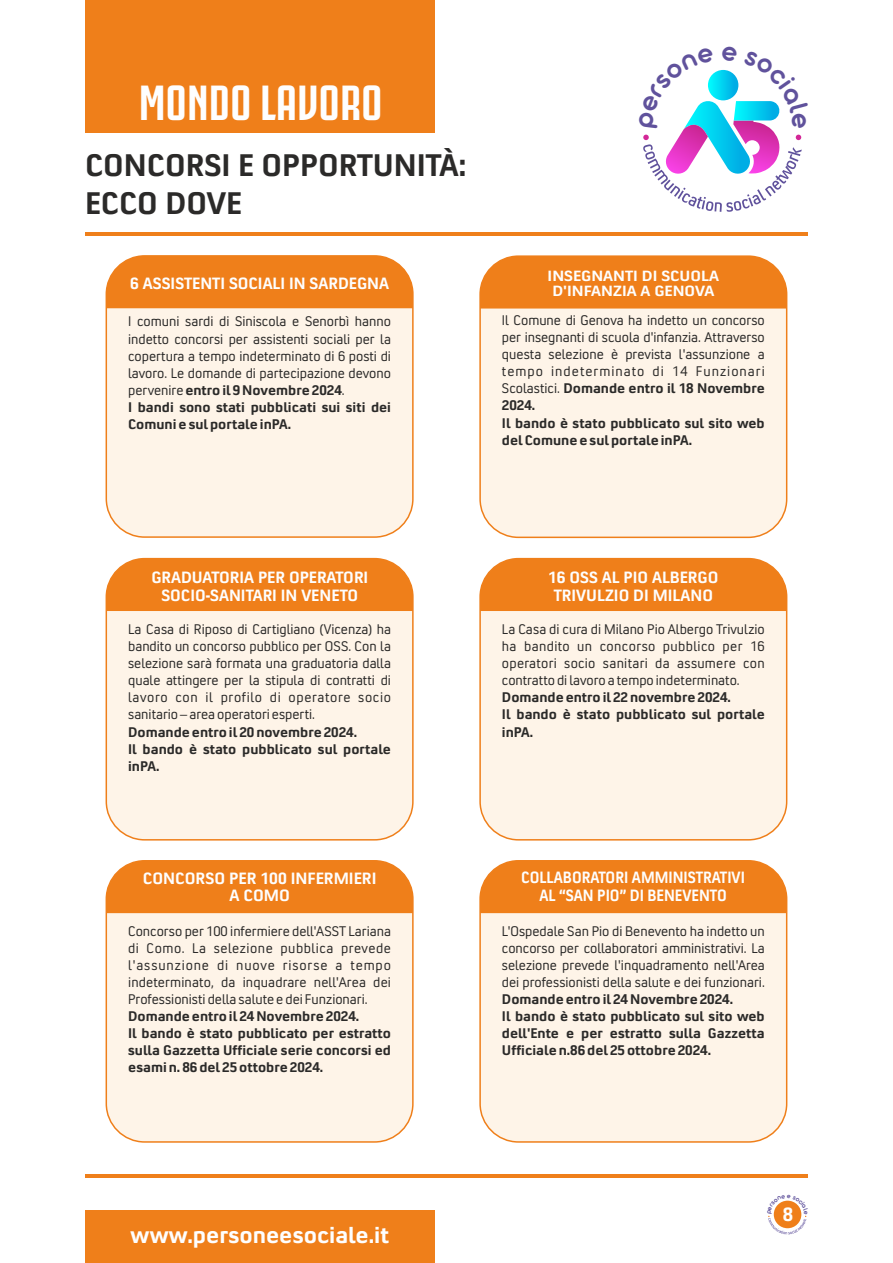
<style>
.page{position:relative;width:893px;height:1263px;background:#fff}
.page>*{position:absolute;margin:0;border:0;box-sizing:border-box;transform-origin:0 0}
.t1{font:700 49.5px "Juventus Fans";color:#fefefe}
.t2{font:700 31.5px/38.2px "Convection";color:#2b2a29}
.t3{font:700 23.4px "Convection";color:#fefefe}
.t4{font:700 19.5px "Convection";color:#fefefe}
.t5{font:700 16.5px/17.4px "Convection";color:#fefefe;text-align:center}
.t6{font:700 16.5px/17.4px "Convection";color:#fefefe;text-align:center;scale:.9 1}
.t7{font:700 15px/15.8px "Convection";color:#fefefe;text-align:center;scale:1.09 1}
.t8{font:14.1px/17.1px "Convection";color:#2b2a29;text-align:justify}
.t9{font:700 14.1px/17.1px "Convection";color:#2b2a29}
.s1{font-weight:700}
</style>
<div class="page">
<hr style="left:85px;top:232px;width:723px;height:4px;background:#ef7f1a">
<hr style="left:85px;top:1174px;width:723px;height:4px;background:#ef7f1a">
<div style="left:85px;top:0;width:349px;height:132px;background:#ef7f1a"></div>
<div style="left:85px;top:1211px;width:349px;height:52px;background:#ef7f1a"></div>
<div style="left:106px;top:559px;width:307px;height:281px;background:#fef4e8;border-radius:38px"></div>
<div style="left:106px;top:559px;width:307px;height:52px;background:#ef7f1a;border:2px solid #ef7f1a"></div>
<div style="left:106px;top:558px;width:308px;height:282px;border:2px solid #ef7f1a;border-radius:38px"></div>
<div style="left:106px;top:861px;width:307px;height:281px;background:#fef4e8;border-radius:38px"></div>
<div style="left:106px;top:861px;width:307px;height:52px;background:#ef7f1a;border:2px solid #ef7f1a"></div>
<div style="left:106px;top:860px;width:308px;height:283px;border:2px solid #ef7f1a;border-radius:38px"></div>
<div style="left:480px;top:256px;width:307px;height:281px;background:#fef4e8;border-radius:38px"></div>
<div style="left:480px;top:256px;width:307px;height:53px;background:#ef7f1a;border:2px solid #ef7f1a"></div>
<div style="left:479px;top:255px;width:308px;height:283px;border:2px solid #ef7f1a;border-radius:38px"></div>
<div style="left:480px;top:559px;width:307px;height:281px;background:#fef4e8;border-radius:38px"></div>
<div style="left:480px;top:559px;width:307px;height:52px;background:#ef7f1a;border:2px solid #ef7f1a"></div>
<div style="left:479px;top:558px;width:308px;height:282px;border:2px solid #ef7f1a;border-radius:38px"></div>
<div style="left:480px;top:861px;width:307px;height:281px;background:#fef4e8;border-radius:38px"></div>
<div style="left:480px;top:861px;width:307px;height:52px;background:#ef7f1a;border:2px solid #ef7f1a"></div>
<div style="left:479px;top:860px;width:308px;height:283px;border:2px solid #ef7f1a;border-radius:38px"></div>
<div style="left:106px;top:256px;width:307px;height:281px;background:#fef4e8;border-radius:38px"></div>
<div style="left:106px;top:256px;width:307px;height:52px;background:#ef7f1a;border:2px solid #ef7f1a"></div>
<div style="left:106px;top:255px;width:308px;height:283px;border:2px solid #ef7f1a;border-radius:38px"></div>
<svg style="left:643px;top:69px;width:159px;height:143px"></svg>
<svg style="left:768px;top:1200px;width:39px;height:34px"></svg>
<h1 class="t1" style="left:139px;top:83px;width:245px">MONDO LAVORO</h1>
<h2 class="t2" style="left:85px;top:149px;width:383px">CONCORSI E OPPORTUNITÀ:<br>ECCO DOVE</h2>
<p class="t5" style="left:130px;top:276px;width:260px">6 ASSISTENTI SOCIALI IN SARDEGNA</p>
<p class="t8" style="left:128px;top:314px;width:264px;text-align:left">I comuni sardi di Siniscola e Senorbì hanno indetto concorsi per assistenti sociali per la copertura a tempo indeterminato di 6 posti di lavoro. Le domande di partecipazione devono pervenire <span class="s1">entro il 9 Novembre 2024</span>.<br><span class="s1">I bandi sono stati pubblicati sui siti dei Comuni e sul portale inPA.</span></p>
<p class="t7" style="left:548px;top:269px;width:159px">INSEGNANTI DI SCUOLA<br>D'INFANZIA A GENOVA</p>
<p class="t8" style="left:502px;top:313px;width:264px">Il Comune di Genova ha indetto un concorso per insegnanti di scuola d'infanzia. Attraverso questa selezione è prevista l'assunzione a tempo indeterminato di 14 Funzionari Scolastici. <span class="s1">Domande entro il 18 Novembre 2024.</span></p>
<p class="t9" style="left:502px;top:415px;width:264px">Il bando è stato pubblicato sul sito web del Comune e sul portale inPA.</p>
<p class="t5" style="left:151px;top:571px;width:218px">GRADUATORIA PER OPERATORI<br>SOCIO-SANITARI IN VENETO</p>
<p class="t5" style="left:548px;top:570px;width:172px">16 OSS AL PIO ALBERGO<br>TRIVULZIO DI MILANO</p>
<p class="t8" style="left:128px;top:622px;width:264px">La Casa di Riposo di Cartigliano (Vicenza) ha bandito un concorso pubblico per OSS. Con la selezione sarà formata una graduatoria dalla quale attingere per la stipula di contratti di lavoro con il profilo di operatore socio sanitario – area operatori esperti.</p>
<p class="t9" style="left:128px;top:724px;width:230px">Domande entro il 20 novembre 2024.</p>
<p class="t9" style="left:128px;top:742px;width:264px">Il bando è stato pubblicato sul portale inPA.</p>
<p class="t8" style="left:502px;top:622px;width:264px">La Casa di cura di Milano Pio Albergo Trivulzio ha bandito un concorso pubblico per 16 operatori socio sanitari da assumere con contratto di lavoro a tempo indeterminato.</p>
<p class="t9" style="left:502px;top:690px;width:264px">Domande entro il 22 novembre 2024.<br>Il bando è stato pubblicato sul portale inPA.</p>
<p class="t5" style="left:143px;top:871px;width:235px">CONCORSO PER 100 INFERMIERI<br>A COMO</p>
<p class="t6" style="left:521px;top:870px;width:250px">COLLABORATORI AMMINISTRATIVI<br>AL “SAN PIO” DI BENEVENTO</p>
<p class="t8" style="left:128px;top:923px;width:264px">Concorso per 100 infermiere dell'ASST Lariana di Como. La selezione pubblica prevede l'assunzione di nuove risorse a tempo indeterminato, da inquadrare nell'Area dei Professionisti della salute e dei Funzionari.</p>
<p class="t9" style="left:128px;top:1009px;width:264px">Domande entro il 24 Novembre 2024.<br>Il bando è stato pubblicato per estratto sulla Gazzetta Ufficiale serie concorsi ed esami n. 86 del 25 ottobre 2024.</p>
<p class="t8" style="left:502px;top:923px;width:264px">L'Ospedale San Pio di Benevento ha indetto un concorso per collaboratori amministrativi. La selezione prevede l'inquadramento nell'Area dei professionisti della salute e dei funzionari.</p>
<p class="t9" style="left:502px;top:992px;width:233px">Domande entro il 24 Novembre 2024.</p>
<p class="t9" style="left:502px;top:1009px;width:264px;text-align:justify">Il bando è stato pubblicato sul sito web dell'Ente e per estratto sulla Gazzetta Ufficiale n.86 del 25 ottobre 2024.</p>
<h3 class="t3" style="left:130px;top:1226px;width:260px">www.personeesociale.it</h3>
<h3 class="t4" style="left:783px;top:1207px;width:12px">8</h3>
</div>
